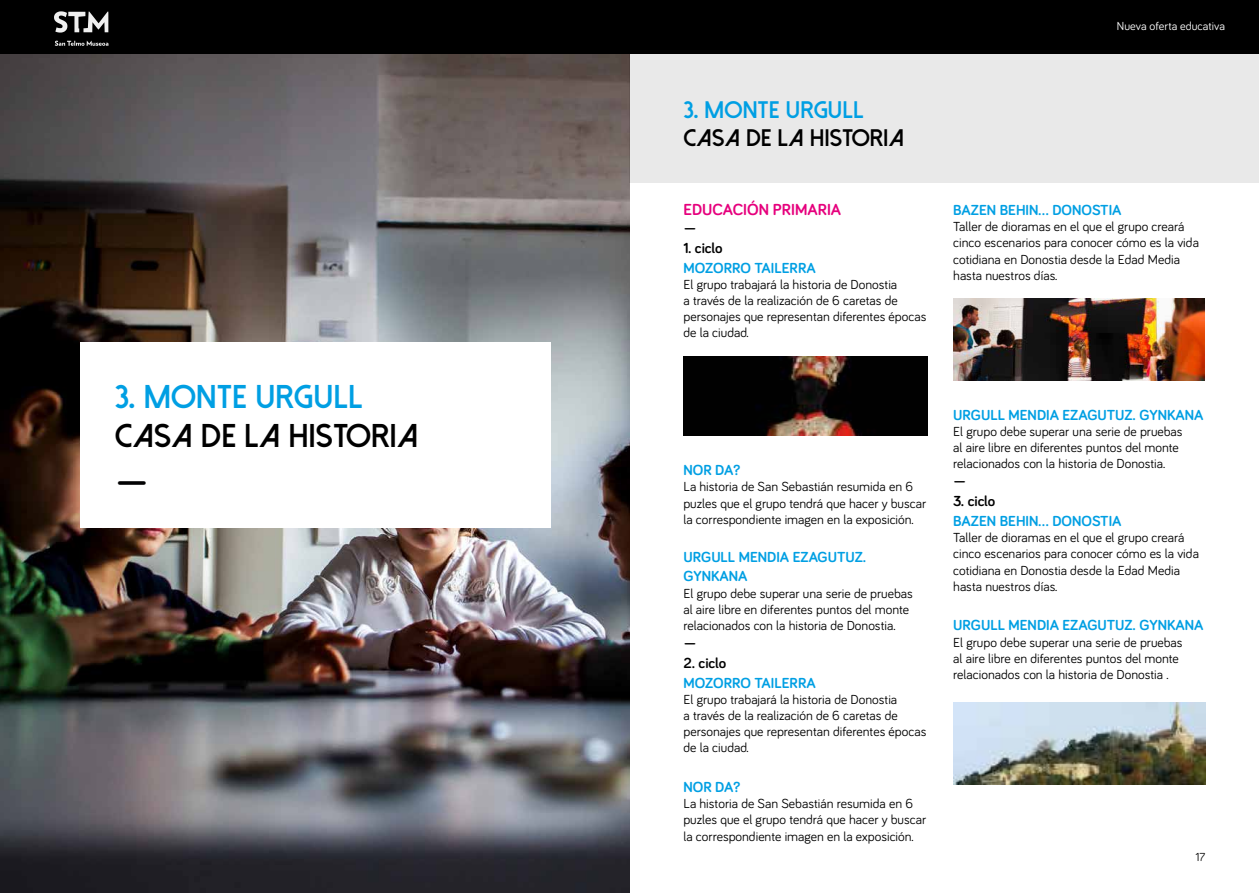
<style>
.page{position:relative;width:1259px;height:893px;background:#fff}
.page>*{position:absolute;margin:0;border:0;box-sizing:border-box;transform-origin:0 0}
.t1{font:700 39px "Bariol";color:#020203}
.t2{font:800 33px "Dolce Vita";color:#000}
.t3{font:800 33px "Dolce Vita";color:#009fe3}
.t4{font:800 24px "Dolce Vita";color:#000}
.t5{font:800 24px "Dolce Vita";color:#009fe3}
.t6{font:700 16.5px "Bariol";color:#e6007d}
.t7{font:700 15px/19.8px "Bariol";color:#009fe3}
.t8{font:700 15px "Bariol";color:#000}
.t9{font:13.5px/16.2px "Bariol";color:#000}
.t10{font:12px "Bariol";color:#fff}
.t11{font:12px "Bariol";color:#000}
</style>
<div class="page">
<div style="left:0;top:0;width:1259px;height:54px;background:#000"></div>
<svg style="left:54px;top:11px;width:54px;height:35px"></svg>
<img style="left:0;top:54px;width:629px;height:839px">
<div style="left:80px;top:343px;width:471px;height:185px;background:#fff"></div>
<img style="left:683px;top:356px;width:244px;height:80px">
<img style="left:953px;top:299px;width:252px;height:81px">
<img style="left:953px;top:702px;width:252px;height:83px">
<div style="left:629px;top:54px;width:630px;height:129px;background:#e9e9e9"></div>
<h2 class="t3" style="left:115px;top:379px;width:249px">3. MONTE URGULL</h2>
<h2 class="t2" style="left:115px;top:419px;width:305px">CASA DE LA HISTORIA</h2>
<h1 class="t1" style="left:115px;top:454px;width:36px">—</h1>
<p class="t10" style="left:1117px;top:18px;width:109px">Nueva oferta educativa</p>
<h3 class="t5" style="left:683px;top:97px;width:182px">3. MONTE URGULL</h3>
<h3 class="t4" style="left:683px;top:126px;width:222px">CASA DE LA HISTORIA</h3>
<p class="t6" style="left:683px;top:198px;width:159px">EDUCACIÓN PRIMARIA</p>
<p class="t8" style="left:683px;top:218px;width:15px">—</p>
<p class="t8" style="left:683px;top:237px;width:41px">1. ciclo</p>
<p class="t7" style="left:683px;top:257px;width:134px">MOZORRO TAILERRA</p>
<p class="t9" style="left:683px;top:275px;width:244px">El grupo trabajará la historia de Donostia<br>a través de la realización de 6 caretas de personajes que representan diferentes épocas de la ciudad.</p>
<p class="t7" style="left:953px;top:199px;width:170px">BAZEN BEHIN… DONOSTIA</p>
<p class="t9" style="left:953px;top:218px;width:247px">Taller de dioramas en el que el grupo creará cinco escenarios para conocer cómo es la vida cotidiana en Donostia desde la Edad Media hasta nuestros días.</p>
<p class="t7" style="left:683px;top:460px;width:58px">NOR DA?</p>
<p class="t9" style="left:683px;top:478px;width:244px">La historia de San Sebastián resumida en 6 puzles que el grupo tendrá que hacer y buscar la correspondiente imagen en la exposición.</p>
<p class="t7" style="left:683px;top:546px;width:184px">URGULL MENDIA EZAGUTUZ.<br>GYNKANA</p>
<p class="t9" style="left:683px;top:584px;width:231px">El grupo debe superar una serie de pruebas al aire libre en diferentes puntos del monte relacionados con la historia de Donostia.</p>
<p class="t8" style="left:683px;top:633px;width:15px">—</p>
<p class="t8" style="left:683px;top:652px;width:44px">2. ciclo</p>
<p class="t7" style="left:683px;top:672px;width:134px">MOZORRO TAILERRA</p>
<p class="t9" style="left:683px;top:690px;width:244px">El grupo trabajará la historia de Donostia<br>a través de la realización de 6 caretas de personajes que representan diferentes épocas de la ciudad.</p>
<p class="t7" style="left:683px;top:776px;width:58px">NOR DA?</p>
<p class="t9" style="left:683px;top:795px;width:244px">La historia de San Sebastián resumida en 6 puzles que el grupo tendrá que hacer y buscar la correspondiente imagen en la exposición.</p>
<p class="t7" style="left:953px;top:404px;width:252px">URGULL MENDIA EZAGUTUZ. GYNKANA</p>
<p class="t9" style="left:953px;top:423px;width:231px">El grupo debe superar una serie de pruebas al aire libre en diferentes puntos del monte relacionados con la historia de Donostia.</p>
<p class="t8" style="left:953px;top:471px;width:15px">—</p>
<p class="t8" style="left:953px;top:491px;width:44px">3. ciclo</p>
<p class="t7" style="left:953px;top:510px;width:170px">BAZEN BEHIN… DONOSTIA</p>
<p class="t9" style="left:953px;top:529px;width:247px">Taller de dioramas en el que el grupo creará cinco escenarios para conocer cómo es la vida cotidiana en Donostia desde la Edad Media hasta nuestros días.</p>
<p class="t7" style="left:953px;top:615px;width:252px">URGULL MENDIA EZAGUTUZ. GYNKANA</p>
<p class="t9" style="left:953px;top:633px;width:231px">El grupo debe superar una serie de pruebas al aire libre en diferentes puntos del monte relacionados con la historia de Donostia .</p>
<p class="t11" style="left:1195px;top:849px;width:12px">17</p>
</div>
